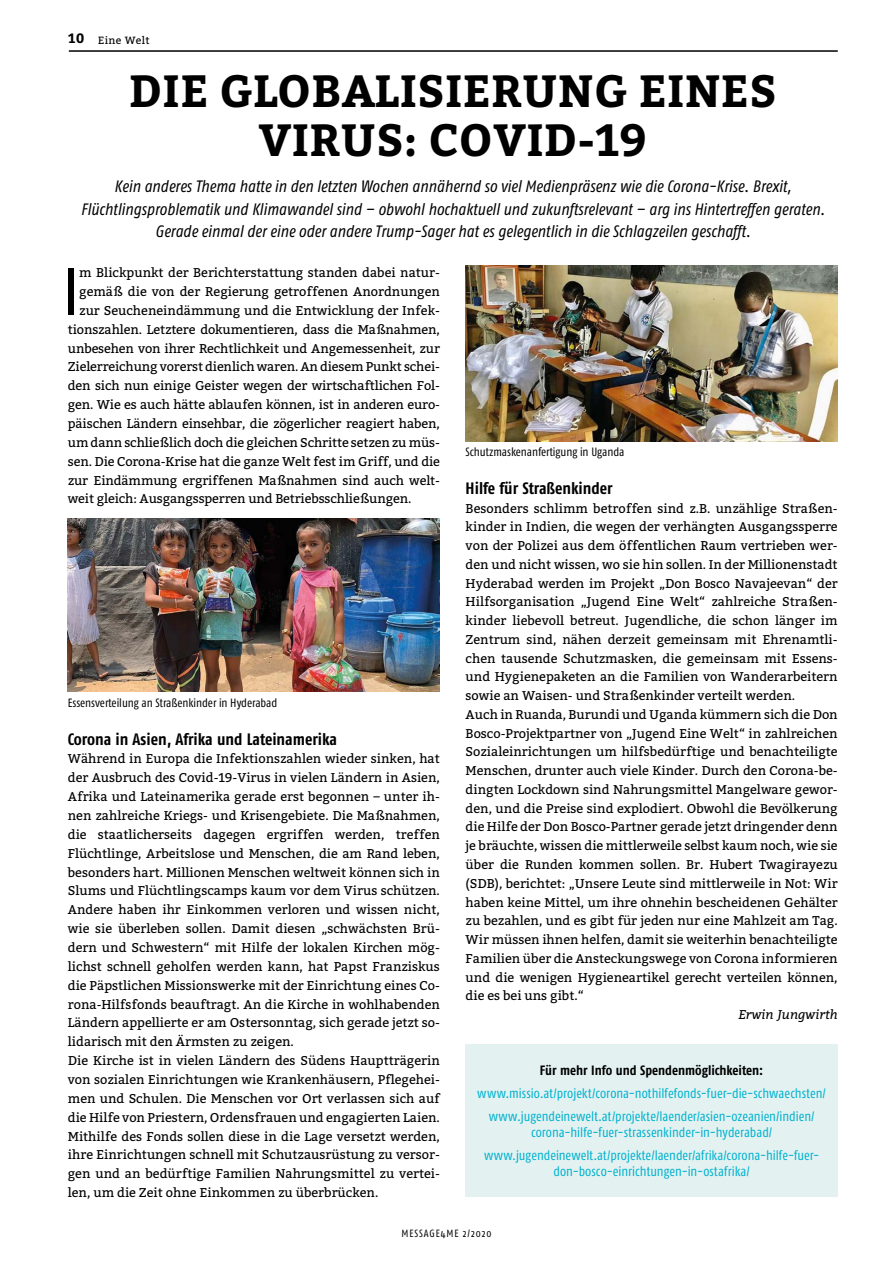
<style>
.page{position:relative;width:893px;height:1263px;background:#fff}
.page>*{position:absolute;margin:0;border:0;box-sizing:border-box;transform-origin:0 0}
.t1{font:66.3px "Fago Co Caps";color:#000}
.t2{font:700 45px/48.6px "Bitter";letter-spacing:.01em;color:#000;text-align:center}
.t3{font:italic 16.5px/22.5px "Fago Co";color:#000;text-align:center}
.t4{font:700 16.5px "Fago Co";color:#000}
.t5{font:13.5px/23px "Fago Co";color:#00b1cf;text-align:center}
.t6{font:700 13.5px "Fago Co";color:#000}
.t7{font:700 13.5px "Bitter";color:#000}
.t8{font:12.75px/18.8px "Bitter";color:#000}
.t9{font:italic 12.75px "Bitter";color:#000}
.t10{font:12px "Fago Co";letter-spacing:-.005em;color:#000}
.t11{font:10.5px "Fago Co";letter-spacing:.09em;color:#000}
.t12{font:10.5px "Bitter";letter-spacing:.035em;color:#000}
</style>
<div class="page">
<hr style="left:69px;top:51px;width:769px;height:1px;background:#000">
<img style="left:466px;top:265px;width:372px;height:176px">
<div style="left:466px;top:1044px;width:372px;height:153px;background:#e3f2f1"></div>
<img style="left:68px;top:519px;width:372px;height:173px">
<p class="t7" style="left:68px;top:28px;width:18px">10</p>
<p class="t12" style="left:98px;top:34px;width:53px">Eine Welt</p>
<h2 class="t2" style="left:129px;top:66px;width:649px">DIE GLOBALISIERUNG EINES<br>VIRUS: COVID-19</h2>
<p class="t3" style="left:81px;top:175px;width:745px">Kein anderes Thema hatte in den letzten Wochen annähernd so viel Medienpräsenz wie die Corona-Krise. Brexit,<br>Flüchtlingsproblematik und Klimawandel sind – obwohl hochaktuell und zukunftsrelevant – arg ins Hintertreffen geraten.<br>Gerade einmal der eine oder andere Trump-Sager hat es gelegentlich in die Schlagzeilen geschafft.</p>
<h1 class="t1" style="left:62px;top:254px;width:19px">I</h1>
<p class="t8" style="left:79px;top:264px;width:362px">m Blickpunkt der Berichterstattung standen dabei natur-</p>
<p class="t8" style="left:79px;top:282px;width:362px">gemäß die von der Regierung getroffenen Anordnungen</p>
<p class="t8" style="left:79px;top:301px;width:362px">zur Seucheneindämmung und die Entwicklung der Infek-</p>
<p class="t8" style="left:68px;top:320px;width:374px">tionszahlen. Letztere dokumentieren, dass die Maßnahmen,</p>
<p class="t8" style="left:68px;top:339px;width:374px">unbesehen von ihrer Rechtlichkeit und Angemessenheit, zur</p>
<p class="t8" style="left:68px;top:358px;width:374px">Zielerreichung vorerst dienlich waren. An diesem Punkt schei-</p>
<p class="t8" style="left:68px;top:377px;width:374px">den sich nun einige Geister wegen der wirtschaftlichen Fol-</p>
<p class="t8" style="left:68px;top:395px;width:374px">gen. Wie es auch hätte ablaufen können, ist in anderen euro-</p>
<p class="t8" style="left:68px;top:414px;width:374px">päischen Ländern einsehbar, die zögerlicher reagiert haben,</p>
<p class="t8" style="left:68px;top:433px;width:374px">um dann schließlich doch die gleichen Schritte setzen zu müs-</p>
<p class="t8" style="left:68px;top:452px;width:374px">sen. Die Corona-Krise hat die ganze Welt fest im Griff, und die</p>
<p class="t8" style="left:68px;top:471px;width:374px">zur Eindämmung ergriffenen Maßnahmen sind auch welt-</p>
<p class="t8" style="left:68px;top:490px;width:345px">weit gleich: Ausgangssperren und Betriebsschließungen.</p>
<p class="t10" style="left:68px;top:696px;width:211px">Essensverteilung an Straßenkinder in Hyderabad</p>
<p class="t4" style="left:68px;top:729px;width:271px">Corona in Asien, Afrika und Lateinamerika</p>
<p class="t8" style="left:68px;top:750px;width:374px">Während in Europa die Infektionszahlen wieder sinken, hat der Ausbruch des Covid-19-Virus in vielen Ländern in Asien, Afrika und Lateinamerika gerade erst begonnen – unter ih&shy;nen zahlreiche Kriegs- und Krisengebiete. Die Maßnahmen, die staatlicherseits dagegen ergriffen werden, treffen Flüchtlinge, Arbeitslose und Menschen, die am Rand leben, besonders hart. Millionen Menschen weltweit können sich in Slums und Flüchtlingscamps kaum vor dem Virus schützen.<br>Andere haben ihr Einkommen verloren und wissen nicht, wie sie überleben sollen. Damit diesen „schwächsten Brü&shy;dern und Schwestern“ mit Hilfe der lokalen Kirchen mög&shy;lichst schnell geholfen werden kann, hat Papst Franziskus die Päpstlichen Missionswerke mit der Einrichtung eines Co&shy;rona-Hilfsfonds beauftragt. An die Kirche in wohlhabenden Ländern appellierte er am Ostersonntag, sich gerade jetzt so&shy;lidarisch mit den Ärmsten zu zeigen.<br>Die Kirche ist in vielen Ländern des Südens Hauptträgerin von sozialen Einrichtungen wie Krankenhäusern, Pflegehei&shy;men und Schulen. Die Menschen vor Ort verlassen sich auf die Hilfe von Priestern, Ordensfrauen und engagierten Laien.<br>Mithilfe des Fonds sollen diese in die Lage versetzt werden, ihre Einrichtungen schnell mit Schutzausrüstung zu versor&shy;gen und an bedürftige Familien Nahrungsmittel zu vertei&shy;len, um die Zeit ohne Einkommen zu überbrücken.</p>
<p class="t10" style="left:466px;top:445px;width:160px">Schutzmaskenanfertigung in Uganda</p>
<p class="t4" style="left:466px;top:478px;width:148px">Hilfe für Straßenkinder</p>
<p class="t8" style="left:466px;top:499px;width:374px">Besonders schlimm betroffen sind z.B. unzählige Straßen&shy;kinder in Indien, die wegen der verhängten Ausgangssperre von der Polizei aus dem öffentlichen Raum vertrieben wer&shy;den und nicht wissen, wo sie hin sollen. In der Millionenstadt Hyderabad werden im Projekt „Don Bosco Navajeevan“ der Hilfsorganisation „Jugend Eine Welt“ zahlreiche Straßen&shy;kinder liebevoll betreut. Jugendliche, die schon länger im Zentrum sind, nähen derzeit gemeinsam mit Ehrenamtli&shy;chen tausende Schutzmasken, die gemeinsam mit Essens&shy;und Hygienepaketen an die Familien von Wanderarbeitern sowie an Waisen- und Straßenkinder verteilt werden.<br>Auch in Ruanda, Burundi und Uganda kümmern sich die Don Bosco-Projektpartner von „Jugend Eine Welt“ in zahlreichen Sozialeinrichtungen um hilfsbedürftige und benachteiligte Menschen, drunter auch viele Kinder. Durch den Corona-be&shy;dingten Lockdown sind Nahrungsmittel Mangelware gewor&shy;den, und die Preise sind explodiert. Obwohl die Bevölkerung die Hilfe der Don Bosco-Partner gerade jetzt dringender denn je bräuchte, wissen die mittlerweile selbst kaum noch, wie sie über die Runden kommen sollen. Br. Hubert Twagirayezu (SDB), berichtet: „Unsere Leute sind mittlerweile in Not: Wir haben keine Mittel, um ihre ohnehin bescheidenen Gehälter zu bezahlen, und es gibt für jeden nur eine Mahlzeit am Tag.<br>Wir müssen ihnen helfen, damit sie weiterhin benachteiligte Familien über die Ansteckungswege von Corona informieren und die wenigen Hygieneartikel gerecht verteilen können, die es bei uns gibt.“</p>
<p class="t9" style="left:738px;top:1005px;width:101px">Erwin Jungwirth</p>
<p class="t6" style="left:540px;top:1062px;width:225px">Für mehr Info und Spendenmöglichkeiten:</p>
<p class="t5" style="left:477px;top:1081px;width:350px">www.missio.at/projekt/corona-nothilfefonds-fuer-die-schwaechsten/ www.jugendeinewelt.at/projekte/laender/asien-ozeanien/indien/</p>
<p class="t5" style="left:484px;top:1121px;width:337px">corona-hilfe-fuer-strassenkinder-in-hyderabad/ www.jugendeinewelt.at/projekte/laender/afrika/corona-hilfe-fuer-</p>
<p class="t5" style="left:553px;top:1160px;width:198px">don-bosco-einrichtungen-in-ostafrika/</p>
<p class="t11" style="left:401px;top:1227px;width:92px">MESSAGE4ME 2/2020</p>
</div>
